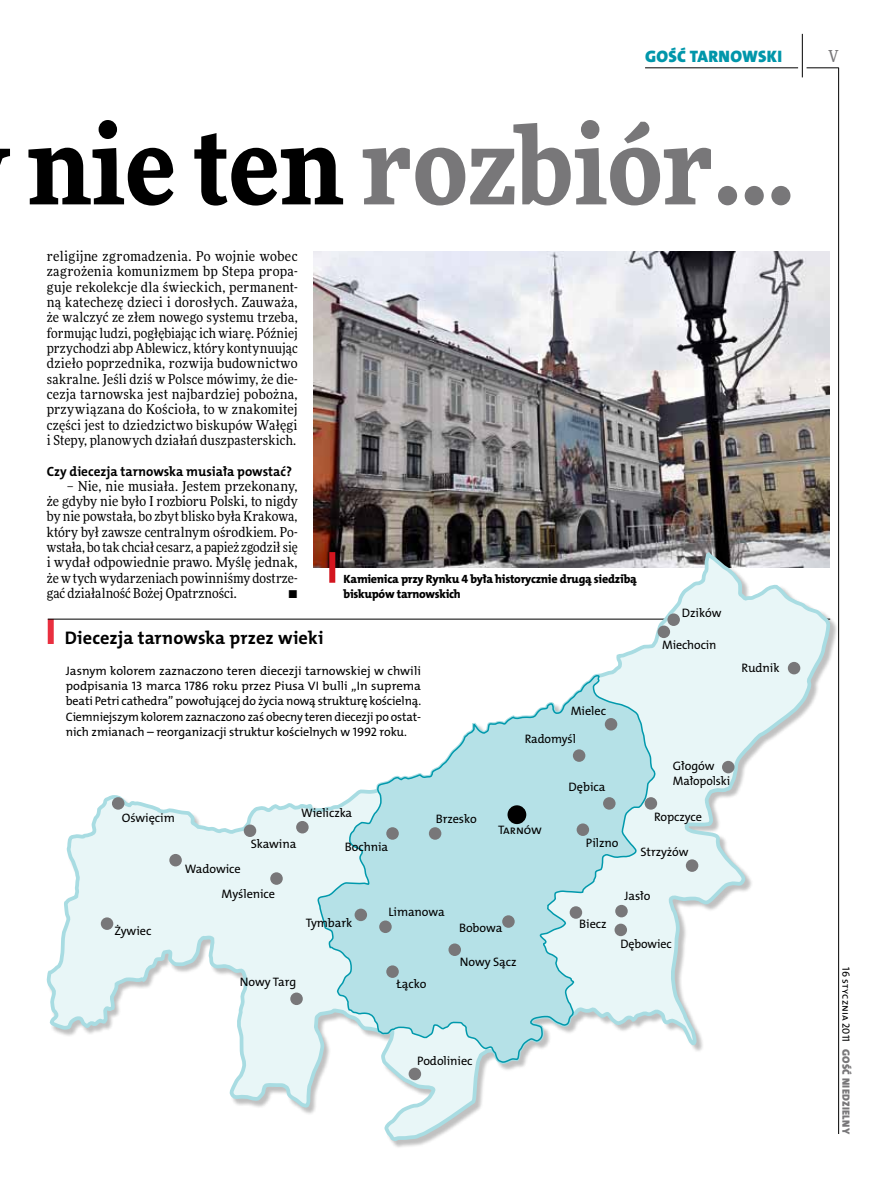
<style>
.page{position:relative;width:893px;height:1191px;background:#fff}
.page>*{position:absolute;margin:0;border:0;box-sizing:border-box;transform-origin:0 0}
.t1{font:900 108px "Freeday Narrow";color:#787779}
.t2{font:18.3px "The Mix HP7 Bld";letter-spacing:.005em;color:#000}
.t3{font:16.65px "The Mix HP9 Blk";letter-spacing:.02em;color:#0096aa}
.t4{font:500 16.5px "Freeday Narrow";color:#787779;scale:.9 1}
.t5{font:13.65px/15.3px "Freeday Narrow News";letter-spacing:.005em;color:#000;text-align:justify}
.t6{font:13.5px "The Mix HP7 Bld";color:#000}
.t7{font:12.3px/15.3px "The Mix HP5 Plain";letter-spacing:-.005em;color:#000}
.t8{font:12px/15.3px "The Mix HP8 Ex Bld";letter-spacing:-.02em;color:#000}
.t9{font:10.5px "The Mix HP9 Blk";letter-spacing:.025em;color:#787779}
.t10{font:10.5px "The Mix HP5 Plain";color:#000}
.s1{color:#000}
</style>
<div class="page">
<hr style="left:806px;top:68px;width:33px;height:1px;background:#000">
<hr style="left:645px;top:68px;width:153px;height:1px;background:#000">
<hr style="left:838px;top:68px;width:1px;height:1066px;background:#000">
<hr style="left:802px;top:34px;width:1px;height:43px;background:#000">
<img style="left:313px;top:251px;width:516px;height:300px">
<svg style="left:46px;top:551px;width:784px;height:592px"></svg>
<svg style="left:313px;top:673px;width:345px;height:390px"></svg>
<div style="left:448px;top:943px;width:13px;height:13px;background:#787779;border-radius:50%"></div>
<div style="left:686px;top:859px;width:12px;height:13px;background:#787779;border-radius:50%"></div>
<div style="left:615px;top:905px;width:13px;height:12px;background:#787779;border-radius:50%"></div>
<div style="left:614px;top:923px;width:13px;height:13px;background:#787779;border-radius:50%"></div>
<div style="left:570px;top:906px;width:12px;height:12px;background:#787779;border-radius:50%"></div>
<div style="left:429px;top:827px;width:12px;height:12px;background:#787779;border-radius:50%"></div>
<div style="left:379px;top:920px;width:13px;height:13px;background:#787779;border-radius:50%"></div>
<div style="left:386px;top:965px;width:13px;height:13px;background:#787779;border-radius:50%"></div>
<div style="left:355px;top:908px;width:12px;height:13px;background:#787779;border-radius:50%"></div>
<div style="left:502px;top:915px;width:13px;height:12px;background:#787779;border-radius:50%"></div>
<div style="left:645px;top:797px;width:12px;height:12px;background:#787779;border-radius:50%"></div>
<div style="left:722px;top:761px;width:12px;height:12px;background:#787779;border-radius:50%"></div>
<div style="left:788px;top:662px;width:12px;height:12px;background:#787779;border-radius:50%"></div>
<div style="left:658px;top:625px;width:12px;height:13px;background:#787779;border-radius:50%"></div>
<div style="left:667px;top:613px;width:13px;height:13px;background:#787779;border-radius:50%"></div>
<div style="left:290px;top:992px;width:13px;height:13px;background:#787779;border-radius:50%"></div>
<div style="left:409px;top:1067px;width:12px;height:13px;background:#787779;border-radius:50%"></div>
<div style="left:270px;top:872px;width:13px;height:12px;background:#787779;border-radius:50%"></div>
<div style="left:169px;top:854px;width:13px;height:12px;background:#787779;border-radius:50%"></div>
<div style="left:101px;top:917px;width:12px;height:13px;background:#787779;border-radius:50%"></div>
<div style="left:112px;top:797px;width:12px;height:12px;background:#787779;border-radius:50%"></div>
<div style="left:244px;top:824px;width:12px;height:13px;background:#787779;border-radius:50%"></div>
<div style="left:296px;top:821px;width:13px;height:12px;background:#787779;border-radius:50%"></div>
<div style="left:386px;top:827px;width:13px;height:12px;background:#787779;border-radius:50%"></div>
<div style="left:605px;top:718px;width:12px;height:12px;background:#787779;border-radius:50%"></div>
<div style="left:573px;top:749px;width:12px;height:13px;background:#787779;border-radius:50%"></div>
<div style="left:603px;top:797px;width:13px;height:12px;background:#787779;border-radius:50%"></div>
<div style="left:577px;top:823px;width:12px;height:13px;background:#787779;border-radius:50%"></div>
<div style="left:507px;top:805px;width:19px;height:19px;background:#000;border-radius:50%"></div>
<div style="left:329px;top:552px;width:6px;height:31px;background:#d3151f"></div>
<p class="t3" style="left:645px;top:46px;width:138px">GOŚĆ TARNOWSKI</p>
<h1 class="t1" style="left:27px;top:95px;width:769px"><span class="s1">nie ten</span> rozbiór...</h1>
<p class="t5" style="left:47px;top:248px;width:252px">religijne zgromadzenia. Po wojnie wobec zagrożenia komunizmem bp Stepa propa&shy;guje rekolekcje dla świeckich, permanent&shy;ną katechezę dzieci i dorosłych. Zauważa, że walczyć ze złem nowego systemu trzeba, formując ludzi, pogłębiając ich wiarę. Później przychodzi abp Ablewicz, który kontynuując dzieło poprzednika, rozwija budownictwo sakralne. Jeśli dziś w Polsce mówimy, że die&shy;cezja tarnowska jest najbardziej pobożna, przywiązana do Kościoła, to w znakomitej części jest to dziedzictwo biskupów Wałęgi i Stepy, planowych działań duszpasterskich.</p>
<p class="t6" style="left:47px;top:462px;width:247px">Czy diecezja tarnowska musiała powstać?</p>
<p class="t5" style="left:47px;top:478px;width:252px;text-indent:20px">– Nie, nie musiała. Jestem przekonany, że gdyby nie było I rozbioru Polski, to nigdy by nie powstała, bo zbyt blisko była Krakowa, który był zawsze centralnym ośrodkiem. Po&shy;wstała, bo tak chciał cesarz, a papież zgodził się i wydał odpowiednie prawo. Myślę jednak, że w tych wydarzeniach powinniśmy dostrze&shy;gać działalność Bożej Opatrzności.</p>
<p class="t5" style="left:288px;top:585px;width:11px">•</p>
<h2 class="t2" style="left:65px;top:626px;width:260px">Diecezja tarnowska przez wieki</h2>
<p class="t8" style="left:344px;top:571px;width:295px">Kamienica przy Rynku 4 była historycznie drugą siedzibą biskupów tarnowskich</p>
<p class="t7" style="left:66px;top:663px;width:357px;text-align:justify">Jasnym kolorem zaznaczono teren diecezji tarnowskiej w chwili podpisania 13 marca 1786 roku przez Piusa VI bulli „I n suprema beati Petri cathedra” powołującej do życia nową strukturę kościelną.<br>Ciemniejszym kolorem zaznaczono zaś obecny teren diecezji po ostat&shy;nich zmianach – reorganizacji struktur kościelnych w 1992 roku.</p>
<p class="t7" style="left:571px;top:703px;width:37px">Mielec</p>
<p class="t7" style="left:525px;top:731px;width:53px">Radomyśl</p>
<p class="t7" style="left:569px;top:779px;width:38px">Dębica</p>
<p class="t7" style="left:682px;top:605px;width:41px">Dzików</p>
<p class="t7" style="left:662px;top:637px;width:56px">Miechocin</p>
<p class="t7" style="left:673px;top:758px;width:59px">Głogów<br>Małopolski</p>
<p class="t7" style="left:122px;top:810px;width:55px">Oświęcim</p>
<p class="t7" style="left:115px;top:923px;width:38px">Żywiec</p>
<p class="t7" style="left:301px;top:805px;width:53px">Wieliczka</p>
<p class="t7" style="left:185px;top:861px;width:58px">Wadowice</p>
<p class="t7" style="left:251px;top:836px;width:47px">Skawina</p>
<p class="t7" style="left:222px;top:886px;width:55px">Myślenice</p>
<p class="t7" style="left:345px;top:839px;width:45px">Bochnia</p>
<p class="t7" style="left:436px;top:811px;width:42px">Brzesko</p>
<p class="t7" style="left:388px;top:904px;width:58px">Limanowa</p>
<p class="t7" style="left:498px;top:822px;width:45px">Tarnów</p>
<p class="t7" style="left:306px;top:915px;width:48px">Tymbark</p>
<p class="t7" style="left:240px;top:974px;width:58px">N owy Targ</p>
<p class="t7" style="left:397px;top:976px;width:31px">Łącko</p>
<p class="t7" style="left:459px;top:920px;width:45px">Bobowa</p>
<p class="t7" style="left:460px;top:954px;width:58px">N owy Sącz</p>
<p class="t7" style="left:654px;top:809px;width:50px">Ropczyce</p>
<p class="t7" style="left:640px;top:844px;width:50px">Strzyżów</p>
<p class="t7" style="left:625px;top:888px;width:27px">Jasło</p>
<p class="t7" style="left:620px;top:936px;width:53px">Dębowiec</p>
<p class="t7" style="left:586px;top:835px;width:34px">Pilzno</p>
<p class="t7" style="left:579px;top:916px;width:29px">Biecz</p>
<p class="t7" style="left:741px;top:660px;width:40px">Rudnik</p>
<p class="t7" style="left:417px;top:1053px;width:57px">Podoliniec</p>
<p class="t4" style="left:828px;top:46px;width:13px">V</p>
<p class="t10" style="left:853px;top:966px;width:77px;rotate:90deg">16 stycznia 2011</p>
<p class="t9" style="left:853px;top:1049px;width:86px;rotate:90deg">GOŚĆ NIEDZIELNY</p>
</div>
